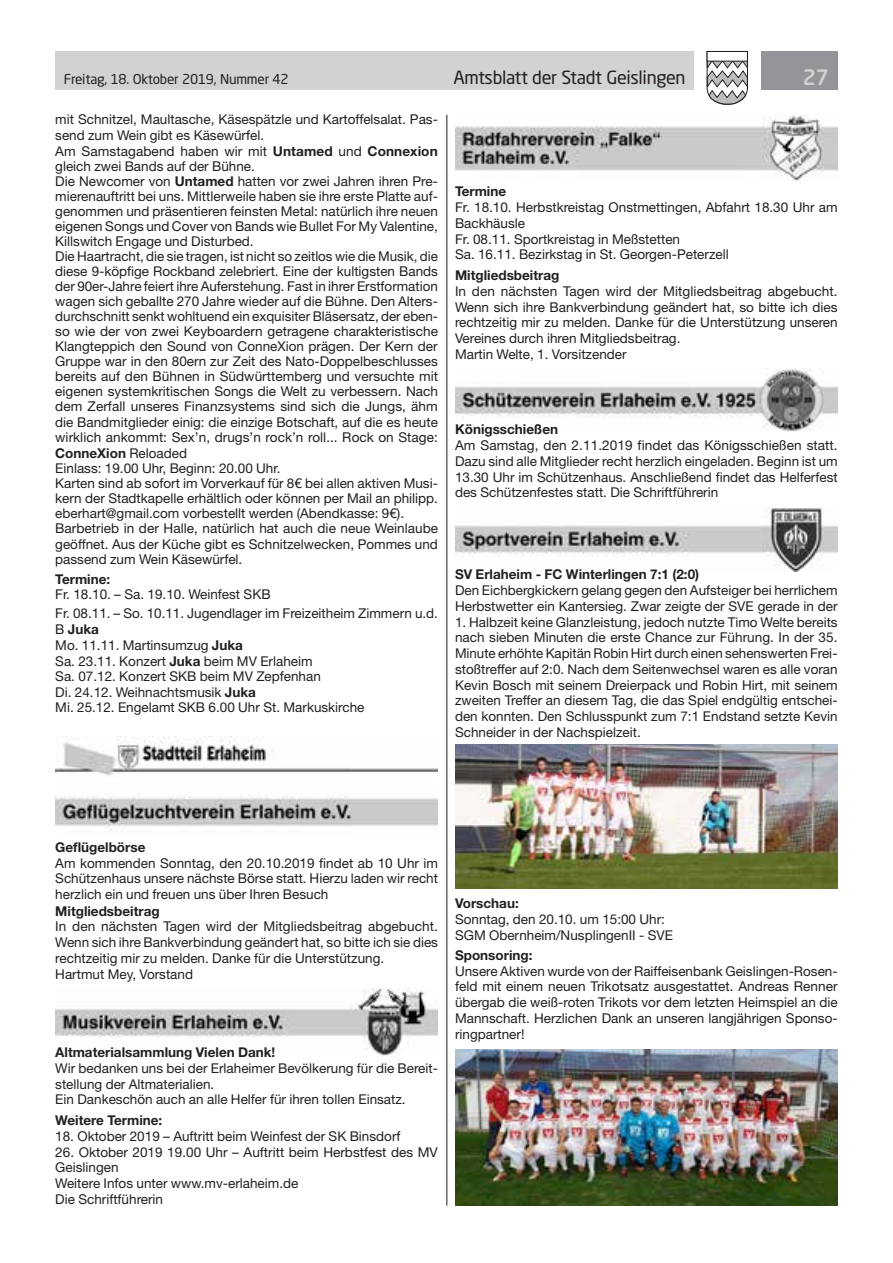
<style>
.page{position:relative;width:893px;height:1263px;background:#fff}
.page>*{position:absolute;margin:0;border:0;box-sizing:border-box;transform-origin:0 0}
.t1{font:500 21px "Neo Sans Std";color:#d1d2d4}
.t2{font:18px "Neo Sans Std";letter-spacing:-.02em;color:#231f20}
.t3{font:13.5px/15.8px "Helvetica Neue LT Std";color:#231f20}
.t4{font:700 13.5px "Helvetica Neue LT Std";color:#231f20}
.t5{font:13.5px "Neo Sans Std";letter-spacing:-.015em;color:#231f20}
.s1{font-weight:700}
</style>
<div class="page">
<div style="left:55px;top:51px;width:639px;height:38px;background:#d1d2d4"></div>
<div style="left:761px;top:51px;width:77px;height:38px;background:#939598"></div>
<svg style="left:706px;top:51px;width:42px;height:54px"></svg>
<div style="left:707px;top:51px;width:41px;height:10px;background:#fff;border:1px solid #231f20"></div>
<hr style="left:446px;top:115px;width:1px;height:1090px;background:#231f20">
<img style="left:55px;top:737px;width:383px;height:39px">
<img style="left:55px;top:794px;width:383px;height:38px">
<img style="left:55px;top:988px;width:383px;height:68px">
<img style="left:455px;top:115px;width:383px;height:66px">
<img style="left:455px;top:368px;width:383px;height:63px">
<img style="left:455px;top:507px;width:383px;height:65px">
<img style="left:455px;top:744px;width:383px;height:144px">
<img style="left:455px;top:1049px;width:383px;height:156px">
<p class="t5" style="left:64px;top:71px;width:226px">Freitag, 18. Oktober 2019, Nummer 42</p>
<h2 class="t2" style="left:453px;top:66px;width:234px">Amtsblatt der Stadt Geislingen</h2>
<h1 class="t1" style="left:803px;top:64px;width:28px">27</h1>
<p class="t3" style="left:55px;top:112px;width:384px;line-height:15.1px">mit Schnitzel, Maultasche, Käsespätzle und Kartoffelsalat. Pas&shy;send zum Wein gibt es Käsewürfel.<br>Am Samstagabend haben wir mit <span class="s1">Untamed</span> und <span class="s1">Connexion </span>gleich zwei Bands auf der Bühne.<br>Die Newcomer von <span class="s1">Untamed</span> hatten vor zwei Jahren ihren Pre&shy;mierenauftritt bei uns. Mittlerweile haben sie ihre erste Platte auf&shy;genommen und präsentieren feinsten Metal: natürlich ihre neuen eigenen Songs und Cover von Bands wie Bullet For My Valentine, Killswitch Engage und Disturbed.<br>Die Haartracht, die sie tragen, ist nicht so zeitlos wie die Musik, die diese 9-köpfige Rockband zelebriert. Eine der kultigsten Bands der 90er-Jahre feiert ihre Auferstehung. Fast in ihrer Erstformation wagen sich geballte 270 Jahre wieder auf die Bühne. Den Alters&shy;durchschnitt senkt wohltuend ein exquisiter Bläsersatz, der eben&shy;so wie der von zwei Keyboardern getragene charakteristische Klangteppich den Sound von ConneXion prägen. Der Kern der Gruppe war in den 80ern zur Zeit des Nato-Doppelbeschlusses bereits auf den Bühnen in Südwürttemberg und versuchte mit eigenen systemkritischen Songs die Welt zu verbessern. Nach dem Zerfall unseres Finanzsystems sind sich die Jungs, ähm die Bandmitglieder einig: die einzige Botschaft, auf die es heute wirklich ankommt: Sex’n, drugs’n rock’n roll... Rock on Stage:<br><span class="s1">ConneXion</span> Reloaded<br>Einlass: 19.00 Uhr, Beginn: 20.00 Uhr.<br>Karten sind ab sofort im Vorverkauf für 8€ bei allen aktiven Musi&shy;kern der Stadtkapelle erhältlich oder können per Mail an philipp. eberhart@gmail.com vorbestellt werden (Abendkasse: 9€).<br>Barbetrieb in der Halle, natürlich hat auch die neue Weinlaube geöffnet. Aus der Küche gibt es Schnitzelwecken, Pommes und passend zum Wein Käsewürfel.</p>
<p class="t4" style="left:55px;top:571px;width:56px">Termine:</p>
<p class="t3" style="left:55px;top:584px;width:384px;line-height:19.4px">Fr. 18.10. – Sa. 19.10. Weinfest SKB<br>Fr. 08.11. – So. 10.11. Jugendlager im Freizeitheim Zimmern u.d.</p>
<p class="t3" style="left:55px;top:622px;width:311px">B <span class="s1">Juka<br></span>Mo. 11.11. Martinsumzug <span class="s1">Juka<br></span>Sa. 23.11. Konzert <span class="s1">Juka</span> beim MV Erlaheim<br>Sa. 07.12. Konzert SKB beim MV Zepfenhan<br>Di. 24.12. Weihnachtsmusik <span class="s1">Juka<br></span>Mi. 25.12. Engelamt SKB 6.00 Uhr St. Markuskirche</p>
<p class="t4" style="left:455px;top:183px;width:53px">Termine</p>
<p class="t3" style="left:455px;top:199px;width:384px">Fr. 18.10. Herbstkreistag Onstmettingen, Abfahrt 18.30 Uhr am Backhäusle<br>Fr. 08.11. Sportkreistag in Meßstetten<br>Sa. 16.11. Bezirkstag in St. Georgen-Peterzell</p>
<p class="t4" style="left:455px;top:267px;width:106px">Mitgliedsbeitrag</p>
<p class="t3" style="left:455px;top:283px;width:384px">In den nächsten Tagen wird der Mitgliedsbeitrag abgebucht.<br>Wenn sich ihre Bankverbindung geändert hat, so bitte ich dies rechtzeitig mir zu melden. Danke für die Unterstützung unseren Vereines durch ihren Mitgliedsbeitrag.<br>Martin Welte, 1. Vorsitzender</p>
<p class="t4" style="left:455px;top:421px;width:105px">Königsschießen</p>
<p class="t3" style="left:455px;top:437px;width:384px;text-align:justify">Am Samstag, den 2.11.2019 findet das Königsschießen statt.<br>Dazu sind alle Mitglieder recht herzlich eingeladen. Beginn ist um 13.30 Uhr im Schützenhaus. Anschließend findet das Helferfest des Schützenfestes statt. Die Schriftführerin</p>
<p class="t4" style="left:455px;top:566px;width:246px">SV Erlaheim - FC Winterlingen 7:1 (2:0)</p>
<p class="t3" style="left:455px;top:582px;width:384px">Den Eichbergkickern gelang gegen den Aufsteiger bei herrlichem<br>Herbstwetter ein Kantersieg. Zwar zeigte der SVE gerade in der</p>
<p class="t3" style="left:455px;top:614px;width:384px;text-align:justify">1. Halbzeit keine Glanzleistung, jedoch nutzte Timo Welte bereits nach sieben Minuten die erste Chance zur Führung. In der 35.<br>Minute erhöhte Kapitän Robin Hirt durch einen sehenswerten Frei&shy;stoßtreffer auf 2:0. Nach dem Seitenwechsel waren es alle voran Kevin Bosch mit seinem Dreierpack und Robin Hirt, mit seinem zweiten Treffer an diesem Tag, die das Spiel endgültig entschei&shy;den konnten. Den Schlusspunkt zum 7:1 Endstand setzte Kevin Schneider in der Nachspielzeit.</p>
<p class="t4" style="left:55px;top:839px;width:92px">Geflügelbörse</p>
<p class="t3" style="left:55px;top:855px;width:384px;text-align:justify">Am kommenden Sonntag, den 20.10.2019 findet ab 10 Uhr im Schützenhaus unsere nächste Börse statt. Hierzu laden wir recht herzlich ein und freuen uns über Ihren Besuch</p>
<p class="t4" style="left:55px;top:902px;width:106px">Mitgliedsbeitrag</p>
<p class="t3" style="left:55px;top:919px;width:384px">In den nächsten Tagen wird der Mitgliedsbeitrag abgebucht.<br>Wenn sich ihre Bankverbindung geändert hat, so bitte ich sie dies rechtzeitig mir zu melden. Danke für die Unterstützung.<br>Hartmut Mey, Vorstand</p>
<p class="t4" style="left:55px;top:1044px;width:222px">Altmaterialsammlung Vielen Dank!</p>
<p class="t3" style="left:55px;top:1060px;width:384px">Wir bedanken uns bei der Erlaheimer Bevölkerung für die Bereit&shy;stellung der Altmaterialien.<br>Ein Dankeschön auch an alle Helfer für ihren tollen Einsatz.</p>
<p class="t4" style="left:55px;top:1112px;width:109px">Weitere Termine:</p>
<p class="t3" style="left:55px;top:1128px;width:347px">18. Oktober 2019 – Auftritt beim Weinfest der SK Binsdorf</p>
<p class="t3" style="left:55px;top:1144px;width:384px">26. Oktober 2019 19.00 Uhr – Auftritt beim Herbstfest des MV Geislingen<br>Weitere Infos unter www.mv-erlaheim.de<br>Die Schriftführerin</p>
<p class="t4" style="left:455px;top:895px;width:65px">Vorschau:</p>
<p class="t3" style="left:455px;top:911px;width:219px">Sonntag, den 20.10. um 15:00 Uhr:<br>SGM Obernheim/NusplingenII - SVE</p>
<p class="t4" style="left:455px;top:947px;width:79px">Sponsoring:</p>
<p class="t3" style="left:455px;top:963px;width:384px;text-align:justify">Unsere Aktiven wurde von der Raiffeisenbank Geislingen-Rosen&shy;feld mit einem neuen Trikotsatz ausgestattet. Andreas Renner übergab die weiß-roten Trikots vor dem letzten Heimspiel an die Mannschaft. Herzlichen Dank an unseren langjährigen Sponso&shy;ringpartner!</p>
</div>
